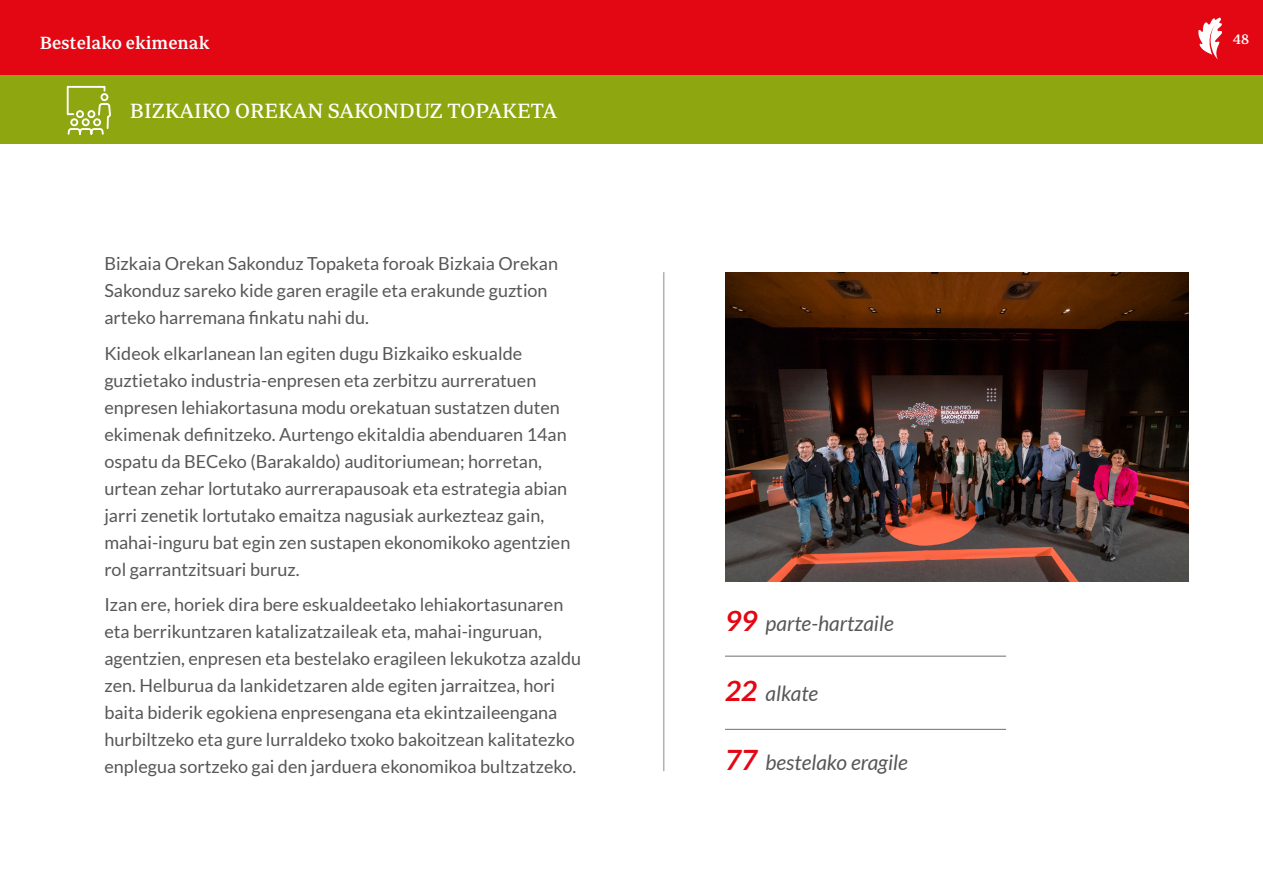
<style>
.page{position:relative;width:1263px;height:893px;background:#fff}
.page>*{position:absolute;margin:0;border:0;box-sizing:border-box;transform-origin:0 0}
.t1{font:italic 21px "Lato";color:#575756}
.t2{font:21px "Periodico Text";color:#fff}
.t3{font:18px/27px "Lato";color:#575756}
.t4{font:500 18px "Periodico Text";color:#fff}
.t5{font:15px "Periodico Text";color:#fff}
.s1{font-weight:700;font-size:28.05px;color:#e30613}
</style>
<div class="page">
<div style="left:0;top:0;width:1263px;height:75px;background:#e30613"></div>
<svg style="left:1198px;top:17px;width:24px;height:42px"></svg>
<div style="left:0;top:75px;width:1263px;height:69px;background:#8ea60f"></div>
<svg style="left:66px;top:85px;width:45px;height:50px"></svg>
<hr style="left:663px;top:272px;width:1px;height:499px;background:#b3b2b2">
<img style="left:725px;top:272px;width:463px;height:309px">
<hr style="left:725px;top:656px;width:281px;height:1px;background:#706f6f">
<hr style="left:725px;top:729px;width:281px;height:1px;background:#706f6f">
<p class="t4" style="left:40px;top:31px;width:171px">Bestelako ekimenak</p>
<p class="t5" style="left:1233px;top:30px;width:18px">48</p>
<p class="t2" style="left:130px;top:98px;width:429px">BIZKAIKO OREKAN SAKONDUZ TOPAKETA</p>
<p class="t3" style="left:104px;top:250px;width:455px">Bizkaia Orekan Sakonduz Topaketa foroak Bizkaia Orekan<br>Sakonduz sareko kide garen eragile eta erakunde guztion arteko harremana finkatu nahi du.</p>
<p class="t3" style="left:104px;top:340px;width:467px">Kideok elkarlanean lan egiten dugu Bizkaiko eskualde guztietako industria-enpresen eta zerbitzu aurreratuen enpresen lehiakortasuna modu orekatuan sustatzen duten ekimenak definitzeko. Aurtengo ekitaldia abenduaren 14an ospatu da BECeko (Barakaldo) auditoriumean; horretan, urtean zehar lortutako aurrerapausoak eta estrategia abian jarri zenetik lortutako emaitza nagusiak aurkezteaz gain, mahai-inguru bat egin zen sustapen ekonomikoko agentzien rol garrantzitsuari buruz.</p>
<p class="t3" style="left:104px;top:591px;width:478px">Izan ere, horiek dira bere eskualdeetako lehiakortasunaren eta berrikuntzaren katalizatzaileak eta, mahai-inguruan, agentzien, enpresen eta bestelako eragileen lekukotza azaldu zen. Helburua da lankidetzaren alde egiten jarraitzea, hori baita biderik egokiena enpresengana eta ekintzaileengana hurbiltzeko eta gure lurraldeko txoko bakoitzean kalitatezko enplegua sortzeko gai den jarduera ekonomikoa bultzatzeko.</p>
<p class="t1" style="left:725px;top:612px;width:170px"><span class="s1">99</span> parte-hartzaile</p>
<p class="t1" style="left:725px;top:681px;width:95px"><span class="s1">22</span> alkate</p>
<p class="t1" style="left:725px;top:751px;width:184px"><span class="s1">77</span> bestelako eragile</p>
</div>
